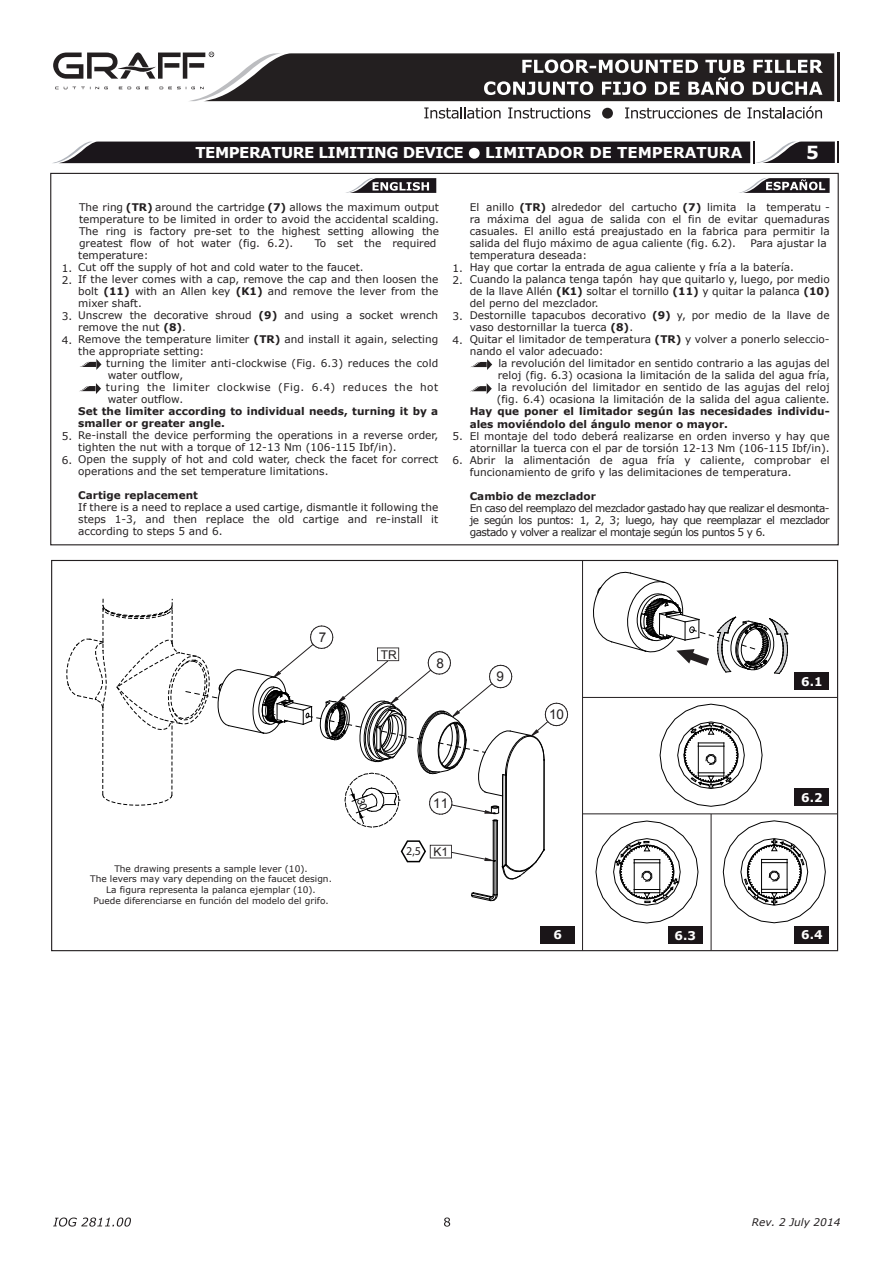
<style>
.page{position:relative;width:893px;height:1263px;background:#fff}
.page>*{position:absolute;margin:0;border:0;box-sizing:border-box;transform-origin:0 0}
.t1{font:700 18px "Verdana";color:#fff}
.t2{font:700 15px "Verdana";letter-spacing:-.03em;color:#fff}
.t3{font:700 15px "Verdana";color:#fff}
.t4{font:13.5px "Arial";color:#231f20}
.t5{font:700 12px "Verdana";color:#fff}
.t6{font:12px "Arial";color:#231f20}
.t7{font:12px "Myriad Pro";color:#231f20}
.t8{font:10.5px/12px "Verdana";color:#231f20;text-align:justify}
.t9{font:700 10.5px/12px "Verdana";color:#231f20}
.t10{font:italic 10.5px "Verdana";color:#231f20}
.t11{font:9px/10.8px "Verdana";color:#231f20;text-align:center}
.s1{font-weight:700}
</style>
<div class="page">
<svg style="left:53px;top:1217px;width:78px;height:9px"></svg>
<svg style="left:444px;top:1217px;width:6px;height:9px"></svg>
<hr style="left:837px;top:53px;width:3px;height:49px;background:#231f20">
<svg style="left:53px;top:52px;width:781px;height:67px"></svg>
<hr style="left:837px;top:141px;width:2px;height:22px;background:#1a1518">
<svg style="left:739px;top:178px;width:91px;height:15px"></svg>
<svg style="left:346px;top:178px;width:90px;height:15px"></svg>
<svg style="left:52px;top:141px;width:783px;height:23px;background:#393539"></svg>
<div style="left:541px;top:926px;width:34px;height:17px;background:#1a1518"></div>
<hr style="left:582px;top:560px;width:1px;height:390px;background:#231f20">
<svg style="left:660px;top:704px;width:102px;height:103px"></svg>
<svg style="left:723px;top:820px;width:103px;height:103px"></svg>
<svg style="left:596px;top:821px;width:102px;height:102px"></svg>
<hr style="left:583px;top:697px;width:254px;height:1px;background:#231f20">
<hr style="left:583px;top:814px;width:254px;height:1px;background:#231f20">
<div style="left:795px;top:673px;width:34px;height:17px;background:#1a1518"></div>
<div style="left:795px;top:789px;width:34px;height:17px;background:#1a1518"></div>
<hr style="left:711px;top:814px;width:1px;height:136px;background:#231f20">
<div style="left:668px;top:926px;width:34px;height:18px;background:#1a1518"></div>
<div style="left:795px;top:926px;width:34px;height:17px;background:#1a1518"></div>
<svg style="left:593px;top:572px;width:195px;height:102px"></svg>
<svg style="left:80px;top:359px;width:21px;height:11px"></svg>
<svg style="left:79px;top:383px;width:22px;height:11px"></svg>
<svg style="left:470px;top:359px;width:22px;height:11px"></svg>
<svg style="left:470px;top:383px;width:22px;height:11px"></svg>
<svg style="left:66px;top:599px;width:502px;height:302px"></svg>
<h2 class="t2" style="left:196px;top:142px;width:270px">TEMPERATURE LIMITING DEVICE</h2>
<h2 class="t3" style="left:485px;top:142px;width:258px">LIMITADOR DE TEMPERATURA</h2>
<h1 class="t1" style="left:806px;top:139px;width:14px">5</h1>
<p class="t8" style="left:79px;top:201px;width:362px">The ring <span class="s1">(TR)</span> around the cartridge <span class="s1">(7)</span> allows the maximum output temperature to be limited in order to avoid the accidental scalding.<br>The ring is factory pre-set to the highest setting allowing the greatest flow of hot water (fig. 6.2).</p>
<p class="t8" style="left:315px;top:237px;width:123px">To set the required</p>
<p class="t8" style="left:78px;top:249px;width:362px;text-align:left">temperature:<br>Cut off the supply of hot and cold water to the faucet.<br>If the lever comes with a cap, remove the cap and then loosen the bolt <span class="s1">(11)</span> with an Allen key <span class="s1">(K1)</span> and remove the lever from the mixer shaft.<br>Unscrew the decorative shroud <span class="s1">(9)</span> and using a socket wrench remove the nut <span class="s1">(8)</span>.<br>Remove the temperature limiter <span class="s1">(TR)</span> and install it again, selecting the appropriate setting:</p>
<p class="t8" style="left:106px;top:357px;width:334px;text-align:left">turning the limiter anti-clockwise (Fig. 6.3) reduces the cold water outflow,<br>turing the limiter clockwise (Fig. 6.4) reduces the hot water outflow.</p>
<p class="t9" style="left:78px;top:405px;width:361px">Set the limiter according to individual needs, turning it by a smaller or greater angle.</p>
<p class="t8" style="left:78px;top:429px;width:362px;text-align:left">Re-install the device performing the operations in a reverse order, tighten the nut with a torque of 12-13 Nm (106-115 Ibf/in).<br>Open the supply of hot and cold water, check the facet for correct operations and the set temperature limitations.</p>
<p class="t9" style="left:78px;top:489px;width:121px">Cartige replacement</p>
<p class="t8" style="left:78px;top:501px;width:361px">If there is a need to replace a used cartige, dismantle it following the steps 1-3, and then replace the old cartige and re-install it according to steps 5 and 6.</p>
<p class="t8" style="left:62px;top:262px;width:12px">1.<br>2.</p>
<p class="t8" style="left:62px;top:310px;width:12px">3.</p>
<p class="t8" style="left:62px;top:334px;width:12px">4.</p>
<p class="t8" style="left:62px;top:430px;width:12px">5.</p>
<p class="t8" style="left:62px;top:454px;width:12px">6.</p>
<p class="t8" style="left:470px;top:201px;width:362px">El anillo <span class="s1">(TR)</span> alrededor del cartucho <span class="s1">(7)</span> limita la temperatu - ra máxima del agua de salida con el fin de evitar quemaduras casuales. El anillo está preajustado en la fabrica para permitir la salida del flujo máximo de agua caliente (fig. 6.2).</p>
<p class="t8" style="left:751px;top:237px;width:78px">Para ajustar la</p>
<p class="t8" style="left:470px;top:249px;width:362px;text-align:left">temperatura deseada:<br>Hay que cortar la entrada de agua caliente y fría a la batería.<br>Cuando la palanca tenga tapón hay que quitarlo y, luego, por medio de la llave Allén <span class="s1">(K1)</span> soltar el tornillo <span class="s1">(11)</span> y quitar la palanca <span class="s1">(10) </span>del perno del mezclador.<br>Destornille tapacubos decorativo <span class="s1">(9)</span> y, por medio de la llave de vaso destornillar la tuerca <span class="s1">(8)</span>.<br>Quitar el limitador de temperatura <span class="s1">(TR)</span> y volver a ponerlo seleccio&shy;nando el valor adecuado:</p>
<p class="t8" style="left:497px;top:358px;width:334px">la revolución del limitador en sentido contrario a las agujas del reloj (fig. 6.3) ocasiona la limitación de la salida del agua fría, la revolución del limitador en sentido de las agujas del reloj (fig. 6.4) ocasiona la limitación de la salida del agua caliente.</p>
<p class="t9" style="left:470px;top:405px;width:361px">Hay que poner el limitador según las necesidades individu&shy;ales moviéndolo del ángulo menor o mayor.</p>
<p class="t8" style="left:470px;top:430px;width:362px">El montaje del todo deberá realizarse en orden inverso y hay que atornillar la tuerca con el par de torsión 12-13 Nm (106-115 Ibf/in).<br>Abrir la alimentación de agua fría y caliente, comprobar el funcionamiento de grifo y las delimitaciones de temperatura.</p>
<p class="t9" style="left:470px;top:489px;width:128px">Cambio de mezclador</p>
<p class="t8" style="left:470px;top:502px;width:362px">En caso del reemplazo del mezclador gastado hay que realizar el desmonta&shy;je según los puntos: 1, 2, 3; luego, hay que reemplazar el mezclador gastado y volver a realizar el montaje según los puntos 5 y 6.</p>
<p class="t8" style="left:453px;top:262px;width:12px">1.<br>2.</p>
<p class="t8" style="left:453px;top:310px;width:12px">3.</p>
<p class="t8" style="left:453px;top:334px;width:12px">4.</p>
<p class="t8" style="left:453px;top:430px;width:12px">5.</p>
<p class="t8" style="left:453px;top:454px;width:12px">6.</p>
<p class="t4" style="left:319px;top:628px;width:9px">7</p>
<p class="t6" style="left:381px;top:647px;width:17px">TR</p>
<p class="t4" style="left:436px;top:654px;width:9px">8</p>
<p class="t4" style="left:496px;top:667px;width:9px">9</p>
<p class="t4" style="left:549px;top:705px;width:17px">10</p>
<p class="t5" style="left:801px;top:673px;width:23px">6.1</p>
<p class="t11" style="left:90px;top:863px;width:243px">The drawing presents a sample lever (10).<br>The levers may vary depending on the faucet design.<br>La figura representa la palanca ejemplar (10).<br>Puede diferenciarse en función del modelo del grifo.</p>
<p class="t4" style="left:433px;top:794px;width:17px">11</p>
<p class="t7" style="left:406px;top:844px;width:16px">2,5</p>
<p class="t6" style="left:434px;top:844px;width:16px">K1</p>
<p class="t5" style="left:553px;top:926px;width:10px">6</p>
<p class="t5" style="left:801px;top:789px;width:23px">6.2</p>
<p class="t5" style="left:675px;top:927px;width:23px">6.3</p>
<p class="t5" style="left:801px;top:926px;width:23px">6.4</p>
<p class="t10" style="left:752px;top:1215px;width:90px">Rev. 2 July 2014</p>
</div>
